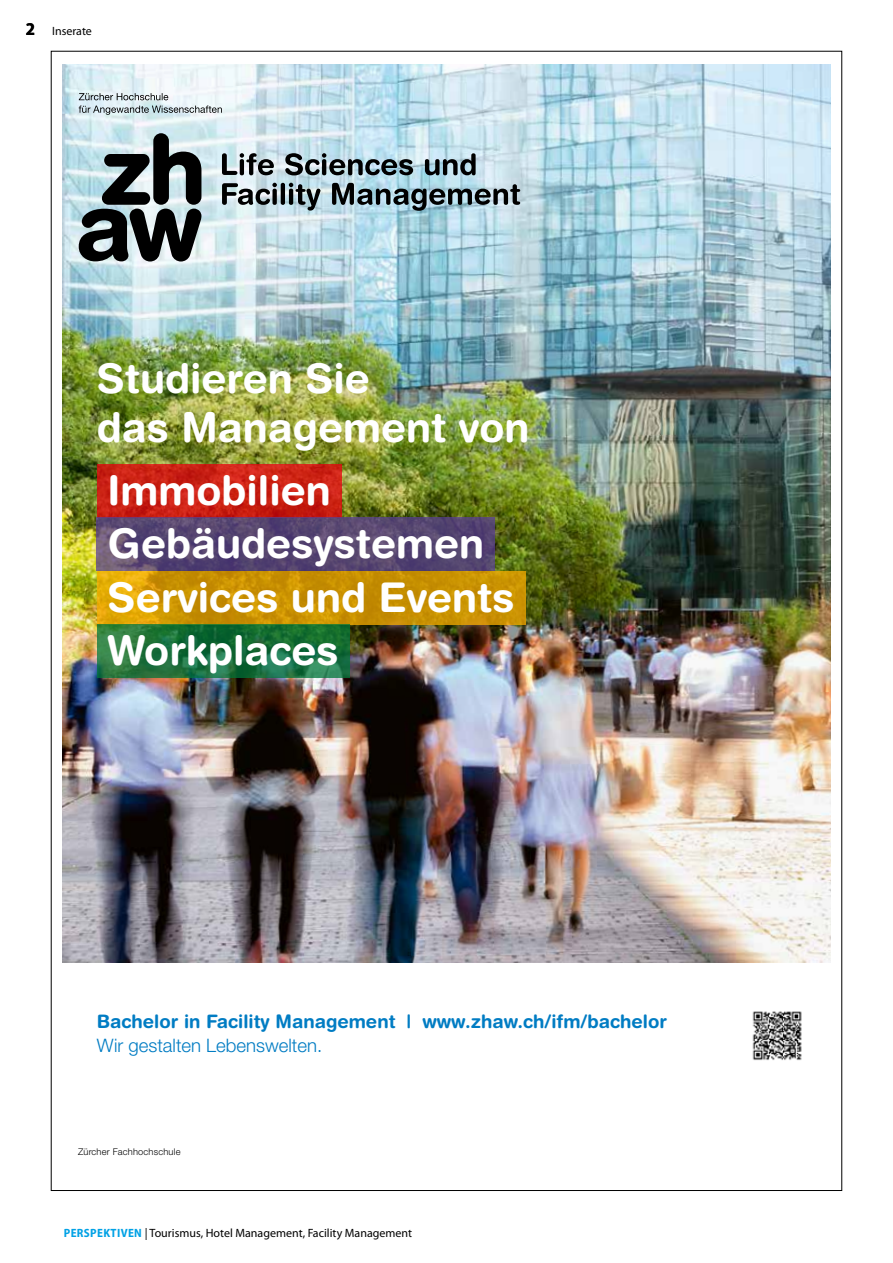
<style>
.page{position:relative;width:893px;height:1263px;background:#fff}
.page>*{position:absolute;margin:0;border:0;box-sizing:border-box;transform-origin:0 0}
.t1{font:700 40.95px/49.2px "Helvetica Rounded LT Std";color:#fff}
.t2{font:700 18.6px "Helvetica Rounded LT Std";color:#007cc3}
.t3{font:300 18.6px "Helvetica Neue LT Pro";color:#007cc3}
.t4{font:12px "Myriad Pro";color:#000}
.t5{font:300 9.3px "Helvetica Neue LT Pro";letter-spacing:.02em;color:#000}
.s1{font-weight:700;font-stretch:semi-condensed;font-size:18px}
.s2{font-weight:700;font-stretch:semi-condensed;color:#00a1e5}
</style>
<div class="page">
<img style="left:63px;top:64px;width:767px;height:899px">
<svg style="left:97px;top:571px;width:428px;height:54px;background:#ca9403"></svg>
<svg style="left:97px;top:464px;width:245px;height:53px;background:#cb2014"></svg>
<svg style="left:97px;top:625px;width:252px;height:53px;background:#1d723d"></svg>
<svg style="left:97px;top:518px;width:398px;height:53px;background:#574671"></svg>
<svg style="left:79px;top:93px;width:441px;height:168px;background:#a5bac2"></svg>
<img style="left:752px;top:1011px;width:50px;height:50px">
<p class="t4" style="left:26px;top:23px;width:68px"><span class="s1">2</span> Inserate</p>
<p class="t1" style="left:97px;top:353px;width:434px">Studieren Sie<br>das Management von</p>
<p class="t1" style="left:108px;top:465px;width:225px">Immobilien</p>
<p class="t1" style="left:108px;top:518px;width:378px">Gebäudesystemen</p>
<p class="t1" style="left:108px;top:572px;width:408px">Services und Events</p>
<p class="t1" style="left:108px;top:625px;width:233px">Workplaces</p>
<p class="t2" style="left:97px;top:1010px;width:572px">Bachelor in Facility Management | www.zhaw.ch/ifm/bachelor</p>
<p class="t3" style="left:97px;top:1034px;width:227px">Wir gestalten Lebenswelten.</p>
<p class="t5" style="left:78px;top:1146px;width:104px">Zürcher Fachhochschule</p>
<p class="t4" style="left:64px;top:1226px;width:350px"><span class="s2">PERSPEKTIVEN</span> | Tourismus, Hotel Management, Facility Management</p>
</div>
